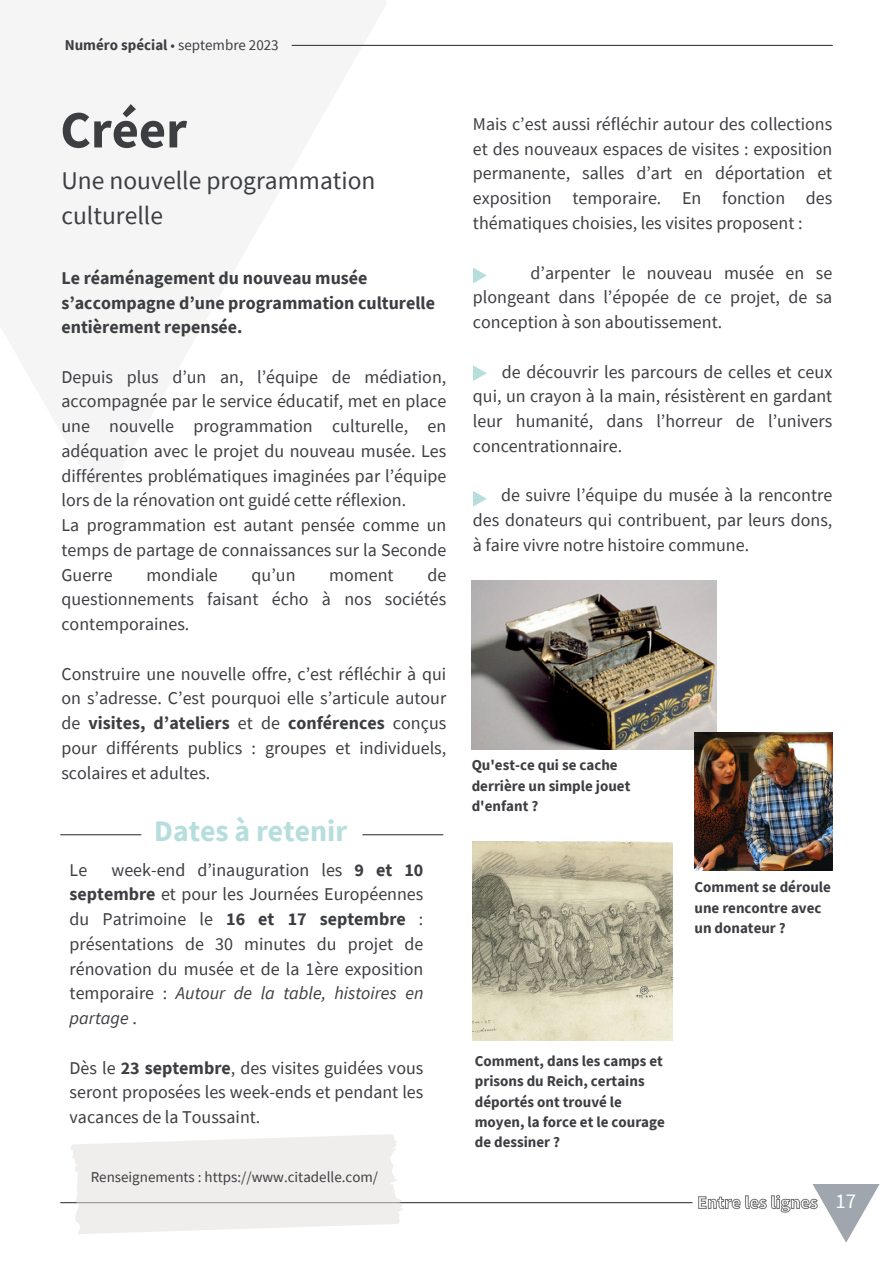
<style>
.page{position:relative;width:893px;height:1264px;background:#fff}
.page>*{position:absolute;margin:0;border:0;box-sizing:border-box;transform-origin:0 0}
.t1{font:700 52.5px "Source Sans Pro";color:#3d3e42}
.t2{font:700 29.7px "Source Sans Pro";color:#b6dedd}
.t3{font:25.5px/34.8px "Source Sans Pro";color:#3d3e42}
.t4{font:21px "Source Sans Pro";color:#fff}
.t5{font:18px/24.8px "Source Sans Pro";color:#3d3e42;text-align:justify}
.t6{font:700 18px/24.8px "Source Sans Pro";color:#3d3e42}
.t7{font:700 15px/20.2px "Source Sans Pro";color:#3d3e42}
.t8{font:15px "Source Sans Pro";color:#3d3e42}
.s1{font-weight:700}
.s2{font-style:italic}
</style>
<div class="page">
<hr style="left:60px;top:1201px;width:632px;height:2px;background:#3d3e42">
<img style="left:473px;top:841px;width:199px;height:199px">
<img style="left:471px;top:580px;width:245px;height:170px">
<img style="left:694px;top:733px;width:138px;height:137px">
<svg style="left:473px;top:268px;width:14px;height:15px"></svg>
<svg style="left:473px;top:365px;width:14px;height:16px"></svg>
<svg style="left:473px;top:491px;width:14px;height:15px"></svg>
<svg style="left:698px;top:1184px;width:181px;height:58px"></svg>
<hr style="left:362px;top:834px;width:81px;height:1px;background:#3d3e42">
<hr style="left:60px;top:834px;width:81px;height:1px;background:#3d3e42">
<svg style="left:70px;top:1134px;width:333px;height:100px;background:#f0efee"></svg>
<hr style="left:292px;top:45px;width:540px;height:1px;background:#3d3e42">
<p class="t8" style="left:65px;top:35px;width:215px"><span class="s1">Numéro spécial</span> • septembre 2023</p>
<p class="t1" style="left:60px;top:96px;width:128px">Créer</p>
<p class="t3" style="left:61px;top:163px;width:315px">Une nouvelle programmation culturelle</p>
<p class="t6" style="left:61px;top:265px;width:375px">Le réaménagement du nouveau musée s’accompagne d’une programmation culturelle entièrement repensée.</p>
<p class="t5" style="left:61px;top:364px;width:386px">Depuis plus d’un an, l’équipe de médiation, accompagnée par le service éducatif, met en place une nouvelle programmation culturelle, en adéquation avec le projet du nouveau musée. Les différentes problématiques imaginées par l’équipe lors de la rénovation ont guidé cette réflexion.</p>
<p class="t5" style="left:61px;top:512px;width:386px">La programmation est autant pensée comme un temps de partage de connaissances sur la Seconde Guerre</p>
<p class="t5" style="left:61px;top:562px;width:386px;text-indent:366px">de questionnements faisant écho à nos sociétés contemporaines.</p>
<p class="t5" style="left:61px;top:661px;width:386px">Construire une nouvelle offre, c’est réfléchir à qui on s’adresse. C’est pourquoi elle s’articule autour de <span class="s1">visites, d’ateliers</span> et de <span class="s1">conférences</span> conçus pour différents publics : groupes et individuels, scolaires et adultes.</p>
<p class="t5" style="left:146px;top:562px;width:73px">mondiale</p>
<p class="t5" style="left:251px;top:562px;width:45px">qu’un</p>
<p class="t5" style="left:329px;top:562px;width:66px">moment</p>
<p class="t2" style="left:154px;top:812px;width:194px">Dates à retenir</p>
<p class="t5" style="left:70px;top:857px;width:355px;text-indent:42px">week-end d’inauguration les <span class="s1">9 et 10 septembre</span> et pour les Journées Européennes du Patrimoine le <span class="s1">16 et 17 septembre</span> : présentations de 30 minutes du projet de rénovation du musée et de la 1ère exposition temporaire : <span class="s2">Autour de la table, histoires en partage</span> .</p>
<p class="t5" style="left:70px;top:1054px;width:355px">Dès le <span class="s1">23 septembre</span>, des visites guidées vous seront proposées les week-ends et pendant les vacances de la Toussaint.</p>
<p class="t5" style="left:70px;top:857px;width:19px">Le</p>
<p class="t8" style="left:91px;top:1167px;width:289px">Renseignements : https://www.citadelle.com/</p>
<p class="t5" style="left:473px;top:111px;width:361px">Mais c’est aussi réfléchir autour des collections et des nouveaux espaces de visites : exposition permanente, salles d’art en déportation et exposition temporaire. En fonction des thématiques choisies, les visites proposent :</p>
<p class="t5" style="left:473px;top:260px;width:361px;text-indent:58px">d’arpenter le nouveau musée en se plongeant dans l’épopée de ce projet, de sa conception à son aboutissement.</p>
<p class="t5" style="left:473px;top:359px;width:361px;text-indent:29px">de découvrir les parcours de celles et ceux qui, un crayon à la main, résistèrent en gardant leur humanité, dans l’horreur de l’univers concentrationnaire.</p>
<p class="t5" style="left:473px;top:482px;width:361px;text-indent:28px">de suivre l’équipe du musée à la rencontre des donateurs qui contribuent, par leurs dons, à faire vivre notre histoire commune.</p>
<p class="t7" style="left:471px;top:755px;width:160px">Qu'est-ce qui se cache derrière un simple jouet d'enfant ?</p>
<p class="t7" style="left:694px;top:877px;width:138px">Comment se déroule une rencontre avec un donateur ?</p>
<p class="t7" style="left:475px;top:1050px;width:192px">Comment, dans les camps et prisons du Reich, certains déportés ont trouvé le moyen, la force et le courage de dessiner ?</p>
<p class="t4" style="left:835px;top:1186px;width:22px">17</p>
</div>
